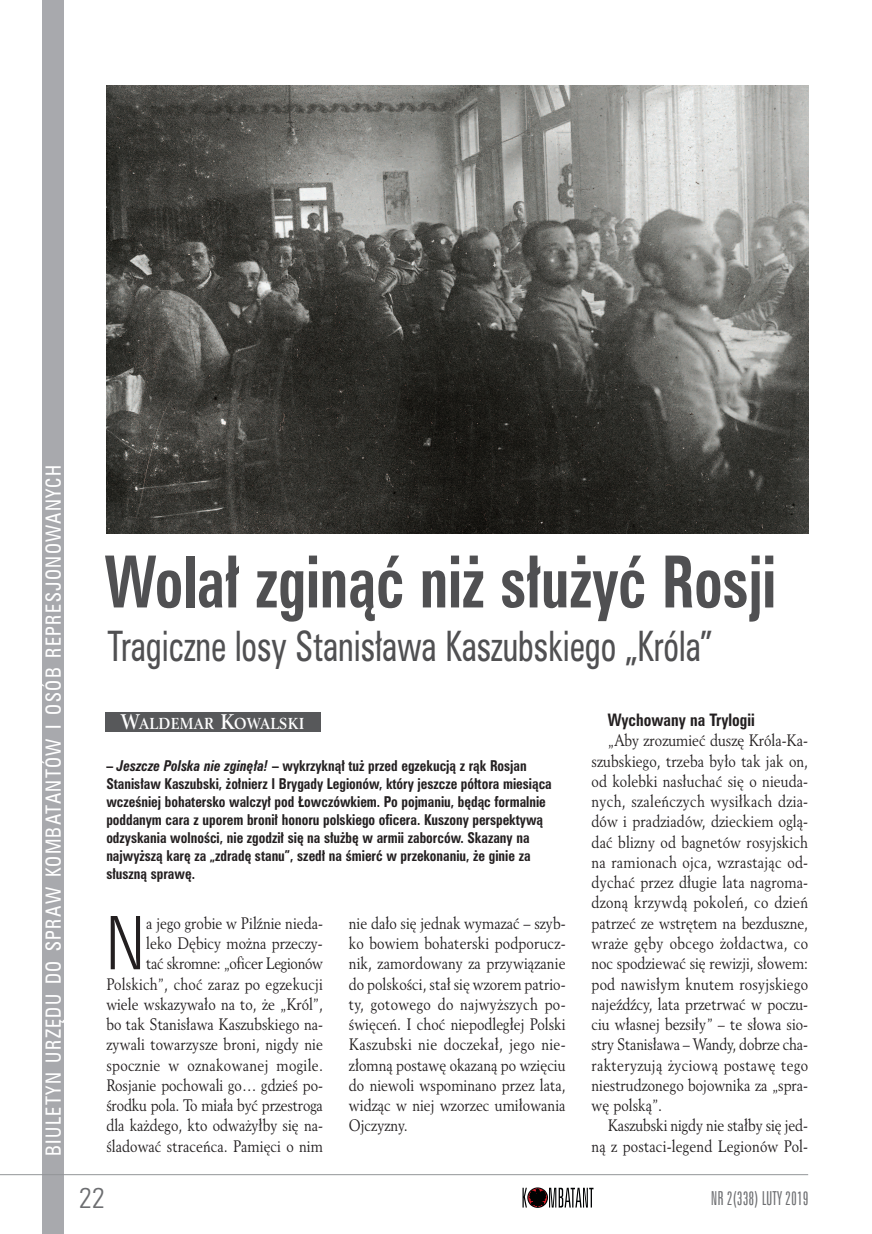
<style>
.page{position:relative;width:872px;height:1234px;background:#fff}
.page>*{position:absolute;margin:0;border:0;box-sizing:border-box;transform-origin:0 0}
.t1{font:73.95px "Zurich Lt Cn EU Normal";color:#231f20;scale:.87 1}
.t2{font:72px "Zurich Cn EU Bold";color:#505052;scale:.8 1}
.t3{font:42px "Zurich Cn EU Normal";color:#505052;scale:.8 1}
.t4{font:28.5px "Zurich Lt Cn EU Normal";color:#6c6d70}
.t5{font:21px "Zurich Cn EU Normal";letter-spacing:.07em;color:#fff;scale:.92 1}
.t6{font:19.2px "Zurich Lt X Cn EU Normal";color:#6c6d70}
.t7{font:17.25px "Zurich Cn EU Bold";color:#231f20;scale:.9 1}
.t8{font:16.5px/20.2px "Revival 565 EU Normal";color:#231f20;text-align:right;scale:.87 1}
.t9{font:15.75px "Revival 565 EU Bold";letter-spacing:.02em;color:#fff;scale:.9 1}
.t10{font:15px/18px "Zurich Cn EU Bold";color:#231f20;scale:.9 1}
.s1{font-size:21px}
.s2{font-style:italic}
</style>
<div class="page">
<svg style="left:522px;top:1187px;width:71px;height:20px"></svg>
<div style="left:43px;top:0;width:21px;height:1233px;background:#a8a9ad"></div>
<hr style="left:0;top:1173px;width:808px;height:1px;background:#939598">
<img style="left:106px;top:85px;width:702px;height:448px">
<div style="left:105px;top:711px;width:215px;height:20px;background:#57585a"></div>
<p class="t5" style="left:41px;top:1155px;width:752px;rotate:-90deg">BIULETYN URZĘDU DO SPRAW KOMBATANTÓW I OSÓB REPRESJONOWANYCH</p>
<h2 class="t2" style="left:105px;top:537px;width:840px">Wolał zginąć niż służyć Rosji</h2>
<h3 class="t3" style="left:108px;top:621px;width:757px">Tragiczne losy Stanisława Kaszubskiego „Króla”</h3>
<p class="t9" style="left:121px;top:713px;width:205px"><span class="s1">W</span>ALDEMAR <span class="s1">K</span>OWALSKI</p>
<p class="t10" style="left:106px;top:756px;width:496px">– <span class="s2">Jeszcze Polska nie zginęła!</span> – wykrzyknął tuż przed egzekucją z rąk Rosjan Stanisław Kaszubski, żołnierz I Brygady Legionów, który jeszcze półtora miesiąca wcześniej bohatersko walczył pod Łowczówkiem. Po pojmaniu, będąc formalnie poddanym cara z uporem bronił honoru polskiego oficera. Kuszony perspektywą odzyskania wolności, nie zgodził się na służbę w armii zaborców. Skazany na najwyższą karę za „zdradę stanu”, szedł na śmierć w przekonaniu, że ginie za słuszną sprawę.</p>
<p class="t8" style="left:106px;top:913px;width:250px">a jego grobie w Pilźnie nieda-<br>leko Dębicy można przeczy-<br>tać skromne: „oficer Legionów Polskich”, choć zaraz po egzekucji wiele wskazywało na to, że „Król”, bo tak Stanisława Kaszubskiego na&shy;zywali towarzysze broni, nigdy nie spocznie w oznakowanej mogile.<br>Rosjanie pochowali go… gdzieś po&shy;środku pola. To miała być przestroga dla każdego, kto odważyłby się na&shy;śladować straceńca. Pamięci o nim</p>
<p class="t8" style="left:349px;top:913px;width:250px;text-align:justify">nie dało się jednak wymazać – szyb&shy;ko bowiem bohaterski podporucz&shy;nik, zamordowany za przywiązanie do polskości, stał się wzorem patrio&shy;ty, gotowego do najwyższych po&shy;święceń. I choć niepodległej Polski Kaszubski nie doczekał, jego nie&shy;złomną postawę okazaną po wzięciu do niewoli wspominano przez lata, widząc w niej wzorzec umiłowania Ojczyzny.</p>
<h1 class="t1" style="left:106px;top:897px;width:45px">N</h1>
<h3 class="t4" style="left:79px;top:1179px;width:28px">22</h3>
<p class="t7" style="left:607px;top:709px;width:165px">Wychowany na Trylogii</p>
<p class="t8" style="left:591px;top:731px;width:250px;text-align:justify;text-indent:16px">„Aby zrozumieć duszę Króla-Ka&shy;szubskiego, trzeba było tak jak on, od kolebki nasłuchać się o nieuda&shy;nych, szaleńczych wysiłkach dzia&shy;dów i pradziadów, dzieckiem oglą&shy;dać blizny od bagnetów rosyjskich na ramionach ojca, wzrastając od&shy;dychać przez długie lata nagroma&shy;dzoną krzywdą pokoleń, co dzień patrzeć ze wstrętem na bezduszne, wraże gęby obcego żołdactwa, co noc spodziewać się rewizji, słowem: pod nawisłym knutem rosyjskiego najeźdźcy, lata przetrwać w poczu&shy;ciu własnej bezsiły” – te słowa sio&shy;stry Stanisława – Wandy, dobrze cha&shy;rakteryzują życiową postawę tego niestrudzonego bojownika za „spra&shy;wę polską”.</p>
<p class="t8" style="left:591px;top:1115px;width:250px">Kaszubski nigdy nie stałby się jed&shy;ną z postaci-legend Legionów Pol-</p>
<p class="t6" style="left:710px;top:1186px;width:100px">NR 2(338) LUTY 2019</p>
</div>
